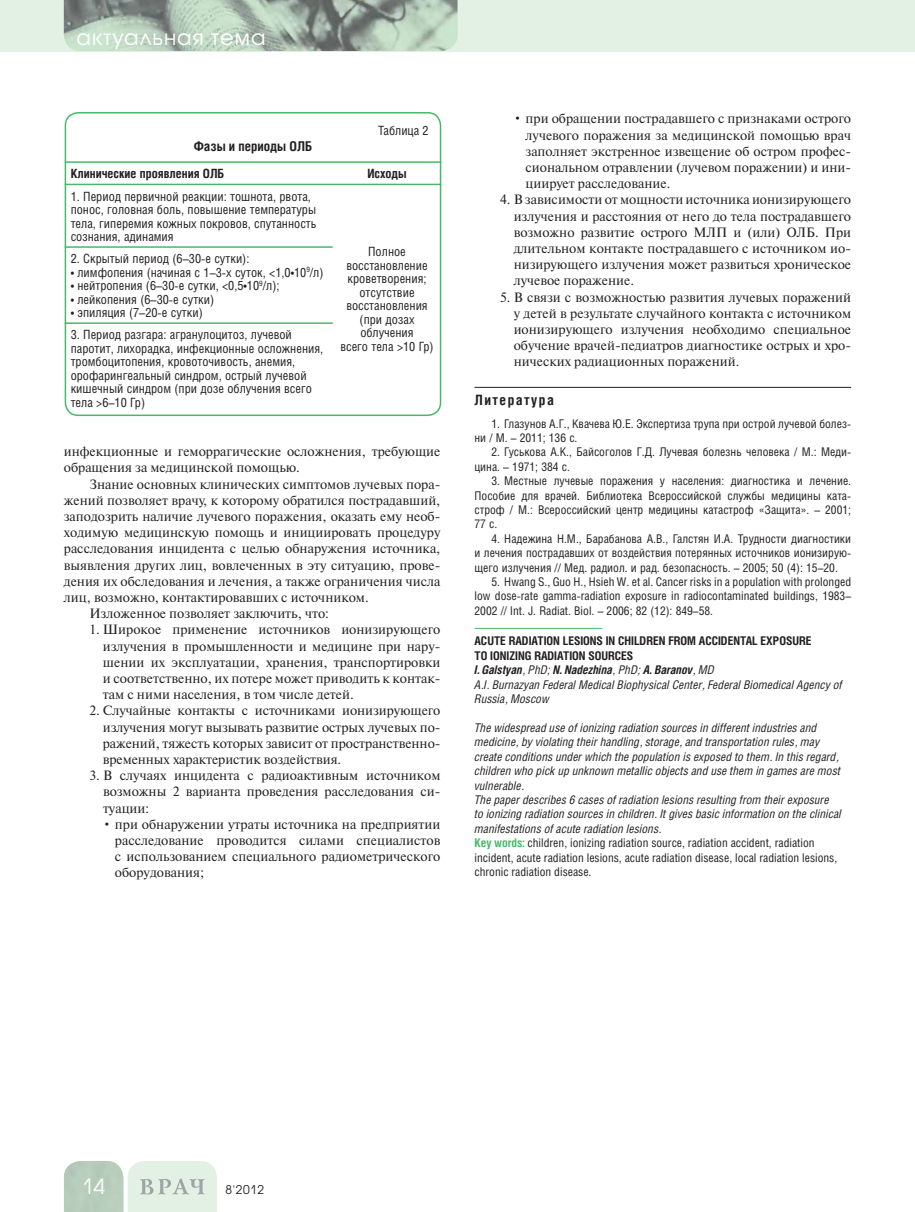
<style>
.page{position:relative;width:915px;height:1212px;background:#fff}
.page>*{position:absolute;margin:0;border:0;box-sizing:border-box;transform-origin:0 0}
.t1{font:21px "Avant Garde Gothic C";letter-spacing:.05em;color:#fff}
.t2{font:700 14.25px "Helios Cond";letter-spacing:.1em;color:#231f20}
.t3{font:13.5px/16.2px "Newton C";color:#231f20;text-align:justify}
.t4{font:700 13.5px "Helios Cond";color:#231f20}
.t5{font:12.75px/13.5px "Helios Cond";color:#231f20}
.t6{font:700 12.75px "Helios Cond";color:#231f20}
.t7{font:italic 12px/14.4px "Helios Cond";color:#231f20}
.t8{font:12px/14.4px "Helios Cond";color:#231f20;text-align:justify}
.t9{font:12px "Avant Garde Gothic C";color:#231f20}
.s1{font-weight:700;font-style:normal}
.s2{font-weight:700}
.s3{font-weight:700;font-style:normal;color:#49b969}
.s4{font-style:normal}
</style>
<div class="page">
<div style="left:0;top:0;width:914px;height:51px;background:#e2f1e3"></div>
<svg style="left:64px;top:1161px;width:153px;height:51px;background:#d0e0d2"></svg>
<img style="left:64px;top:0;width:393px;height:51px">
<hr style="left:474px;top:387px;width:376px;height:1px;background:#231f20">
<hr style="left:474px;top:628px;width:128px;height:1px;background:#49b969">
<div style="left:65px;top:112px;width:376px;height:304px;border:2px solid #49b969;border-radius:13px"></div>
<hr style="left:65px;top:161px;width:376px;height:2px;background:#49b969">
<hr style="left:65px;top:184px;width:376px;height:1px;background:#49b969">
<hr style="left:65px;top:246px;width:267px;height:2px;background:#49b969">
<hr style="left:65px;top:322px;width:267px;height:2px;background:#49b969">
<h1 class="t1" style="left:77px;top:27px;width:190px">актуальная тема</h1>
<p class="t5" style="left:378px;top:125px;width:52px">Таблица 2</p>
<p class="t4" style="left:194px;top:141px;width:120px">Фазы и периоды ОЛБ</p>
<p class="t6" style="left:71px;top:169px;width:155px">Клинические проявления ОЛБ</p>
<p class="t6" style="left:367px;top:169px;width:41px">Исходы</p>
<p class="t5" style="left:71px;top:191px;width:247px">1. Период первичной реакции: тошнота, рвота, понос, головная боль, повышение температуры тела, гиперемия кожных покровов, спутанность сознания, адинамия</p>
<p class="t5" style="left:340px;top:246px;width:95px;text-align:center">Полное восстановление кроветворения; отсутствие восстановления (при дозах облучения<br>всего тела &gt;10 Гр)</p>
<p class="t5" style="left:71px;top:253px;width:180px">2. Скрытый период (6–30-е сутки):</p>
<p class="t5" style="left:71px;top:267px;width:254px">• лимфопения (начиная с 1–3-х суток, &lt;1,0•10<sup>9</sup>/л)</p>
<p class="t5" style="left:71px;top:280px;width:210px">• нейтропения (6–30-е сутки, &lt;0,5•10<sup>9</sup>/л);</p>
<p class="t5" style="left:71px;top:294px;width:145px">• лейкопения (6–30-е сутки)</p>
<p class="t5" style="left:71px;top:307px;width:134px">• эпиляция (7–20-е сутки)</p>
<p class="t5" style="left:71px;top:329px;width:254px">3. Период разгара: агранулоцитоз, лучевой паротит, лихорадка, инфекционные осложнения, тромбоцитопения, кровоточивость, анемия, орофарингеальный синдром, острый лучевой кишечный синдром (при дозе облучения всего тела &gt;6–10 Гр)</p>
<p class="t3" style="left:64px;top:445px;width:378px">инфекционные и геморрагические осложнения, требующие обращения за медицинской помощью.</p>
<p class="t3" style="left:89px;top:477px;width:352px">Знание основных клинических симптомов лучевых пора-</p>
<p class="t3" style="left:64px;top:493px;width:378px">жений позволяет врачу, к которому обратился пострадавший,</p>
<p class="t3" style="left:64px;top:510px;width:378px">заподозрить наличие лучевого поражения, оказать ему необ-</p>
<p class="t3" style="left:64px;top:526px;width:378px">ходимую медицинскую помощь и инициировать процедуру</p>
<p class="t3" style="left:64px;top:542px;width:378px">расследования инцидента с целью обнаружения источника,</p>
<p class="t3" style="left:64px;top:558px;width:378px">выявления других лиц, вовлеченных в эту ситуацию, прове-</p>
<p class="t3" style="left:64px;top:574px;width:378px">дения их обследования и лечения, а также ограничения числа</p>
<p class="t3" style="left:64px;top:591px;width:306px">лиц, возможно, контактировавших с источником.</p>
<p class="t3" style="left:89px;top:607px;width:241px">Изложенное позволяет заключить, что:</p>
<p class="t3" style="left:103px;top:623px;width:339px;text-indent:-14px">1. Широкое применение источников ионизирующего излучения в промышленности и медицине при нару&shy;шении их эксплуатации, хранения, транспортировки и соответственно, их потере может приводить к контак&shy;там с ними населения, в том числе детей.</p>
<p class="t3" style="left:103px;top:704px;width:339px;text-indent:-13px">2. Случайные контакты с источниками ионизирующего излучения могут вызывать развитие острых лучевых по&shy;ражений, тяжесть которых зависит от пространственно&shy;временных характеристик воздействия.</p>
<p class="t3" style="left:103px;top:769px;width:339px;text-indent:-14px">3. В случаях инцидента с радиоактивным источником возможны 2 варианта проведения расследования си&shy;туации:</p>
<p class="t3" style="left:115px;top:817px;width:327px;text-indent:-13px">• при обнаружении утраты источника на предприятии расследование проводится силами специалистов с использованием специального радиометрического оборудования;</p>
<p class="t3" style="left:525px;top:112px;width:327px;text-indent:-13px">• при обращении пострадавшего с признаками острого лучевого поражения за медицинской помощью врач заполняет экстренное извещение об остром профес&shy;сиональном отравлении (лучевом поражении) и ини&shy;циирует расследование.</p>
<p class="t3" style="left:513px;top:193px;width:339px;text-indent:-14px">4. В зависимости от мощности источника ионизирующего излучения и расстояния от него до тела пострадавшего возможно развитие острого МЛП и (или) ОЛБ. При длительном контакте пострадавшего с источником ио&shy;низирующего излучения может развиться хроническое лучевое поражение.</p>
<p class="t3" style="left:513px;top:290px;width:339px;text-indent:-14px">5. В связи с возможностью развития лучевых поражений у детей в результате случайного контакта с источником ионизирующего излучения необходимо специальное обучение врачей-педиатров диагностике острых и хро&shy;нических радиационных поражений.</p>
<p class="t2" style="left:474px;top:394px;width:81px">Литература</p>
<p class="t8" style="left:474px;top:417px;width:378px;text-indent:17px">1. Глазунов А.Г., Квачева Ю.Е. Экспертиза трупа при острой лучевой болез&shy;ни / М. – 2011; 136 с.</p>
<p class="t8" style="left:474px;top:446px;width:378px;text-indent:17px">2. Гуськова А.К., Байсоголов Г.Д. Лучевая болезнь человека / М.: Меди&shy;цина. – 1971; 384 с.</p>
<p class="t8" style="left:474px;top:475px;width:378px;text-indent:17px">3. Местные лучевые поражения у населения: диагностика и лечение.<br>Пособие для врачей. Библиотека Всероссийской службы медицины ката&shy;строф / М.: Всероссийский центр медицины катастроф «Защита». – 2001; 77 с.</p>
<p class="t8" style="left:474px;top:533px;width:378px;text-indent:17px">4. Надежина Н.М., Барабанова А.В., Галстян И.А. Трудности диагностики и лечения пострадавших от воздействия потерянных источников ионизирую&shy;щего излучения // Мед. радиол. и рад. безопасность. – 2005; 50 (4): 15–20.</p>
<p class="t8" style="left:474px;top:576px;width:378px;text-indent:17px">5. Hwang S., Guo H., Hsieh W. et al. Cancer risks in a population with prolonged low dose-rate gamma-radiation exposure in radiocontaminated buildings, 1983– 2002 // Int. J. Radiat. Biol. – 2006; 82 (12): 849–58.</p>
<p class="t7" style="left:474px;top:635px;width:369px"><span class="s1">ACUTE RADIATION LESIONS IN CHILDREN FROM ACCIDENTAL EXPOSURE<br>TO IONIZING RADIATION SOURCES<br></span><span class="s2">I. Galstyan</span>, PhD; <span class="s2">N. Nadezhina</span>, PhD; <span class="s2">A. Baranov</span>, MD<br>A.I. Burnazyan Federal Medical Biophysical Center, Federal Biomedical Agency of Russia, Moscow</p>
<p class="t7" style="left:474px;top:722px;width:368px">The widespread use of ionizing radiation sources in different industries and medicine, by violating their handling, storage, and transportation rules, may create conditions under which the population is exposed to them. In this regard, children who pick up unknown metallic objects and use them in games are most vulnerable.<br>The paper describes 6 cases of radiation lesions resulting from their exposure<br>to ionizing radiation sources in children. It gives basic information on the clinical manifestations of acute radiation lesions.<br><span class="s3">Key words:</span> <span class="s4">children, ionizing radiation source, radiation accident, radiation incident, acute radiation lesions, acute radiation disease, local radiation lesions, chronic radiation disease.</span></p>
<h1 class="t1" style="left:82px;top:1177px;width:25px">14</h1>
<p class="t9" style="left:225px;top:1184px;width:40px">8'2012</p>
</div>
